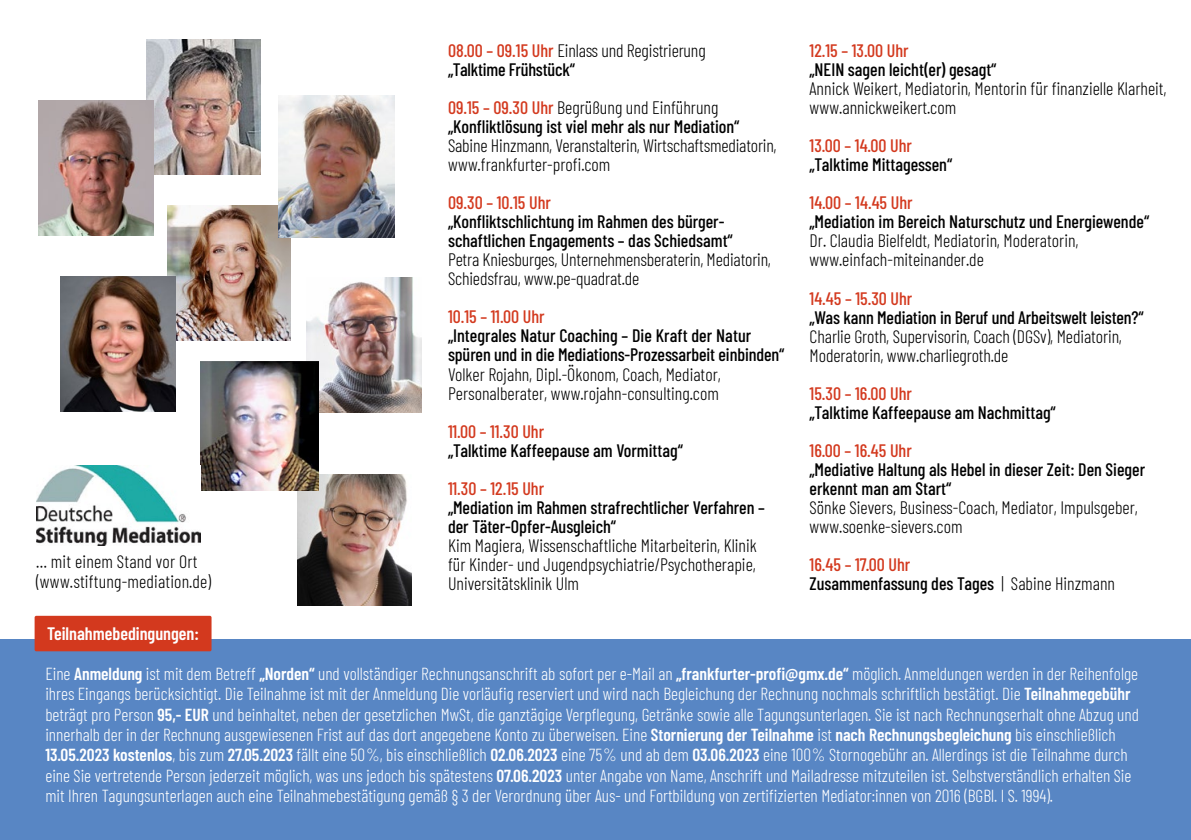
<style>
.page{position:relative;width:1191px;height:840px;background:#fff}
.page>*{position:absolute;margin:0;border:0;box-sizing:border-box;transform-origin:0 0}
.t1{font:300 18px/19px "Barlow Condensed";color:#000}
.t2{font:500 18px/19px "Barlow Condensed";color:#000}
.t3{font:500 18px "Barlow Condensed";color:#d3391e}
.t4{font:600 18px "Barlow Condensed";color:#fff}
.t5{font:300 17.4px/20.4px "Barlow Condensed";color:#fff}
.s1{font-weight:500;color:#d3391e}
.s2{font-weight:500}
.s3{color:#d3391e}
.s4{font-weight:300}
.s5{font-weight:600}
</style>
<div class="page">
<img style="left:298px;top:474px;width:113px;height:130px">
<img style="left:146px;top:40px;width:115px;height:135px">
<div style="left:0;top:639px;width:1191px;height:200px;background:#5886c4"></div>
<img style="left:168px;top:205px;width:123px;height:136px">
<img style="left:278px;top:95px;width:116px;height:142px">
<img style="left:61px;top:276px;width:115px;height:135px">
<img style="left:307px;top:277px;width:114px;height:135px">
<img style="left:200px;top:361px;width:118px;height:129px">
<img style="left:38px;top:100px;width:115px;height:135px">
<img style="left:36px;top:465px;width:164px;height:80px">
<div style="left:35px;top:615px;width:176px;height:36px;background:#d3391e;border-radius:2px"></div>
<p class="t1" style="left:36px;top:550px;width:177px;line-height:20px">… mit einem Stand vor Ort (www.stiftung-mediation.de)</p>
<p class="t4" style="left:47px;top:620px;width:153px">Teilnahmebedingungen:</p>
<p class="t1" style="left:448px;top:40px;width:259px"><span class="s1">08.00 – 09.15 Uhr</span> Einlass und Registrierung <span class="s2">„Talktime Frühstück“</span></p>
<p class="t2" style="left:448px;top:97px;width:293px"><span class="s3">09.15 – 09.30 Uhr</span> <span class="s4">Begrüßung und Einführung </span>„Konfliktlösung ist viel mehr als nur Mediation“</p>
<p class="t1" style="left:448px;top:135px;width:330px">Sabine Hinzmann, Veranstalterin, Wirtschaftsmediatorin, www.frankfurter-profi.com</p>
<p class="t3" style="left:448px;top:190px;width:104px">09.30 – 10.15 Uhr</p>
<p class="t2" style="left:448px;top:211px;width:286px">„Konfliktschlichtung im Rahmen des bürger&shy;schaftlichen Engagements – das Schiedsamt“</p>
<p class="t1" style="left:448px;top:249px;width:324px">Petra Kniesburges, Unternehmensberaterin, Mediatorin,<br>Schiedsfrau, www.pe-quadrat.de</p>
<p class="t3" style="left:448px;top:304px;width:98px">10.15 – 11.00 Uhr</p>
<p class="t2" style="left:448px;top:325px;width:338px">„Integrales Natur Coaching – Die Kraft der Natur spüren und in die Mediations-Prozessarbeit einbinden“</p>
<p class="t1" style="left:448px;top:363px;width:274px">Volker Rojahn, Dipl.-Ökonom, Coach, Mediator,<br>Personalberater, www.rojahn-consulting.com</p>
<p class="t3" style="left:448px;top:418px;width:98px">11.00 – 11.30 Uhr</p>
<p class="t2" style="left:448px;top:439px;width:236px">„Talktime Kaffeepause am Vormittag“</p>
<p class="t3" style="left:448px;top:475px;width:98px">11.30 – 12.15 Uhr</p>
<p class="t2" style="left:448px;top:496px;width:318px">„Mediation im Rahmen strafrechtlicher Verfahren – der Täter-Opfer-Ausgleich“</p>
<p class="t1" style="left:448px;top:534px;width:310px;text-align:justify">Kim Magiera, Wissenschaftliche Mitarbeiterin, Klinik für Kinder- und Jugendpsychiatrie/Psychotherapie, Universitätsklinik Ulm</p>
<p class="t3" style="left:809px;top:38px;width:101px">12.15 – 13.00 Uhr</p>
<p class="t2" style="left:809px;top:59px;width:188px">„NEIN sagen leicht(er) gesagt“</p>
<p class="t1" style="left:809px;top:78px;width:358px">Annick Weikert, Mediatorin, Mentorin für finanzielle Klarheit, www.annickweikert.com</p>
<p class="t3" style="left:809px;top:133px;width:104px">13.00 – 14.00 Uhr</p>
<p class="t2" style="left:809px;top:154px;width:144px">„Talktime Mittagessen“</p>
<p class="t3" style="left:809px;top:190px;width:104px">14.00 – 14.45 Uhr</p>
<p class="t2" style="left:809px;top:211px;width:341px">„Mediation im Bereich Naturschutz und Energiewende“</p>
<p class="t1" style="left:809px;top:230px;width:270px">Dr. Claudia Bielfeldt, Mediatorin, Moderatorin, www.einfach-miteinander.de</p>
<p class="t3" style="left:809px;top:285px;width:104px">14.45 – 15.30 Uhr</p>
<p class="t2" style="left:809px;top:306px;width:335px">„Was kann Mediation in Beruf und Arbeitswelt leisten?“</p>
<p class="t1" style="left:809px;top:325px;width:314px">Charlie Groth, Supervisorin, Coach (DGSv), Mediatorin,<br>Moderatorin, www.charliegroth.de</p>
<p class="t3" style="left:809px;top:380px;width:104px">15.30 – 16.00 Uhr</p>
<p class="t2" style="left:809px;top:401px;width:248px">„Talktime Kaffeepause am Nachmittag“</p>
<p class="t3" style="left:809px;top:437px;width:104px">16.00 – 16.45 Uhr</p>
<p class="t2" style="left:809px;top:458px;width:337px">„Mediative Haltung als Hebel in dieser Zeit: Den Sieger erkennt man am Start“</p>
<p class="t1" style="left:809px;top:496px;width:330px">Sönke Sievers, Business-Coach, Mediator, Impulsgeber, www.soenke-sievers.com</p>
<p class="t2" style="left:809px;top:553px;width:307px"><span class="s3">16.45 – 17.00 Uhr<br></span>Zusammenfassung des Tages <span class="s4">| Sabine Hinzmann</span></p>
<p class="t5" style="left:45px;top:661px;width:1095px">Eine <span class="s5">Anmeldung</span> ist mit dem Betreff <span class="s5">„Norden“</span> und vollständiger Rechnungsanschrift ab sofort per e-Mail an <span class="s5">„frankfurter-profi@gmx.de“</span> möglich. Anmeldungen werden in der Reihenfolge ihres Eingangs berücksichtigt. Die Teilnahme ist mit der Anmeldung Die vorläufig reserviert und wird nach Begleichung der Rechnung nochmals schriftlich bestätigt. Die <span class="s5">Teilnahmegebühr </span>beträgt pro Person <span class="s5">95,- EUR</span> und beinhaltet, neben der gesetzlichen MwSt, die ganztägige Verpflegung, Getränke sowie alle Tagungsunterlagen. Sie ist nach Rechnungserhalt ohne Abzug und innerhalb der in der Rechnung ausgewiesenen Frist auf das dort angegebene Konto zu überweisen. Eine <span class="s5">Stornierung der Teilnahme</span> ist <span class="s5">nach Rechnungsbegleichung</span> bis einschließlich <span class="s5">13.05.2023 kostenlos</span>, bis zum <span class="s5">27.05.2023</span> fällt eine 50%, bis einschließlich <span class="s5">02.06.2023</span> eine 75% und ab dem <span class="s5">03.06.2023</span> eine 100% Stornogebühr an. Allerdings ist die Teilnahme durch eine Sie vertretende Person jederzeit möglich, was uns jedoch bis spätestens <span class="s5">07.06.2023</span> unter Angabe von Name, Anschrift und Mailadresse mitzuteilen ist. Selbstverständlich erhalten Sie mit Ihren Tagungsunterlagen auch eine Teilnahmebestätigung gemäß § 3 der Verordnung über Aus- und Fortbildung von zertifizierten Mediator:innen von 2016 (BGBl. I S. 1994).</p>
</div>
